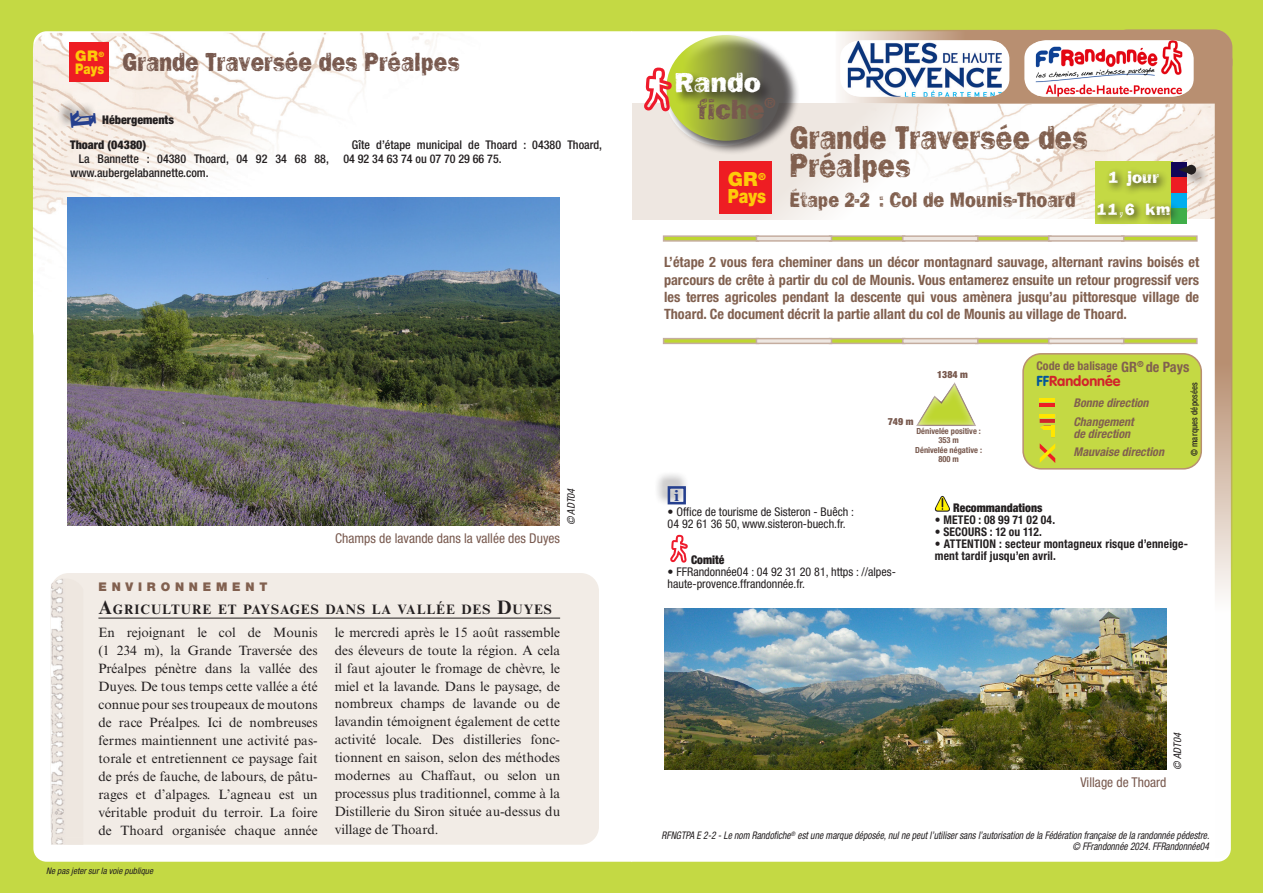
<style>
.page{position:relative;width:1263px;height:893px;background:#fff}
.page>*{position:absolute;margin:0;border:0;box-sizing:border-box;transform-origin:0 0}
.t1{font:34.2px/28.5px "Frankie OTF";color:#81604f;scale:.83 1}
.t2{font:28.5px/27.5px "Frankie OTF";color:#fff}
.t3{font:27px "Frankie OTF";color:#78594e;scale:.83 1}
.t4{font:21.6px "Frankie OTF";color:#81604f;scale:.83 1}
.t5{font:900 19.65px/17.1px "Helvetica Neue LT Std";color:#feca0a}
.t6{font:16.8px/32px "Frankie OTF";color:#fff;text-align:center}
.t7{font:900 14.7px/12.9px "Helvetica Neue LT Std";letter-spacing:.01em;color:#feca0a}
.t8{font:700 14.4px "Georgia";color:#253f8e}
.t9{font:700 condensed 14.25px/17.2px "Helvetica Neue LT Std";color:#81604f;text-align:justify}
.t10{font:700 14.25px "VAG Rounded Std";color:#d1232a}
.t11{font:700 13.65px "Times New Roman MT Std";letter-spacing:.07em;color:#231f20}
.t12{font:13.5px/18px "Times New Roman MT Std";color:#231f20;text-align:justify}
.t13{font:condensed 13.5px "Helvetica Neue LT Std";color:#78594e}
.t14{font:condensed 12px/12px "Helvetica Neue LT Std";color:#231f20}
.t15{font:500 condensed 12px/14.2px "Helvetica Neue LT Std";color:#231f20}
.t16{font:700 condensed 12px/12px "Helvetica Neue LT Std";letter-spacing:.015em;color:#231f20;scale:.96 1}
.t17{font:italic 700 condensed 12px/19.5px "Helvetica Neue LT Std";color:#81604f}
.t18{font:900 condensed 12px/24.9px "Helvetica Neue LT Std";color:#231f20}
.t19{font:700 condensed 12px "Helvetica Neue LT Std";color:#81604f}
.t20{font:900 12px "Helvetica Neue LT Std";letter-spacing:.4em;color:#81604f}
.t21{font:italic condensed 10.5px/10.5px "Helvetica Neue LT Std";color:#231f20;text-align:right;scale:.9 1}
.t22{font:italic condensed 10.5px "Helvetica Neue LT Std";color:#231f20}
.t23{font:900 condensed 9.9px "Helvetica Neue LT Std";color:#78594e}
.t24{font:italic condensed 9px "Helvetica Neue LT Std";color:#231f20}
.t25{font:500 condensed 9px "Helvetica Neue LT Std";letter-spacing:.02em;color:#231f20;scale:.96 1}
.t26{font:700 condensed 8.4px/9.6px "Helvetica Neue LT Std";color:#78594e;text-align:center}
.s1{font-size:19.5px}
.s2{color:#78594e}
.s3{font-size:14.25px}
.s4{color:#01569b}
.s5{font-weight:500}
</style>
<div class="page">
<div style="left:0;top:0;width:631px;height:893px;background:#c4d944"></div>
<div style="left:631px;top:0;width:632px;height:893px;background:#c4d944"></div>
<div style="left:632px;top:31px;width:594px;height:831px;background:#fff"></div>
<div style="left:33px;top:31px;width:599px;height:831px;background:#fff"></div>
<div style="left:632px;top:103px;width:388px;height:117px;background:#eee7e1"></div>
<div style="left:664px;top:33px;width:136px;height:122px;background:#231f20;opacity:.75"></div>
<svg style="left:666px;top:35px;width:120px;height:106px;background:#8d964c"></svg>
<div style="left:674px;top:71px;width:100px;height:35px;background:#231f20;opacity:.75"></div>
<svg style="left:643px;top:68px;width:29px;height:43px"></svg>
<img style="left:33px;top:33px;width:510px;height:310px">
<div style="left:55px;top:98px;width:42px;height:32px;background:#231f20;opacity:.5"></div>
<svg style="left:663px;top:235px;width:93px;height:7px"></svg>
<svg style="left:832px;top:235px;width:4px;height:7px"></svg>
<svg style="left:756px;top:235px;width:76px;height:7px"></svg>
<svg style="left:663px;top:338px;width:93px;height:6px"></svg>
<svg style="left:832px;top:338px;width:4px;height:6px"></svg>
<svg style="left:756px;top:338px;width:76px;height:6px"></svg>
<div style="left:654px;top:471px;width:35px;height:35px;background:#231f20;opacity:.6"></div>
<div style="left:668px;top:486px;width:18px;height:18px;border:3px solid #253f8e"></div>
<svg style="left:670px;top:535px;width:18px;height:28px"></svg>
<div style="left:720px;top:161px;width:52px;height:52px;background:#ee1d23"></div>
<svg style="left:836px;top:30px;width:396px;height:829px;background:#ececd7"></svg>
<img style="left:848px;top:40px;width:154px;height:57px">
<img style="left:664px;top:608px;width:502px;height:162px">
<div style="left:69px;top:43px;width:39px;height:39px;background:#ee1d23"></div>
<div style="left:51px;top:573px;width:548px;height:272px;background:#f2ece6;border-radius:18px"></div>
<hr style="left:98px;top:618px;width:462px;height:1px;background:#231f20">
<img style="left:51px;top:579px;width:14px;height:266px">
<img style="left:67px;top:197px;width:493px;height:328px">
<svg style="left:70px;top:109px;width:26px;height:19px"></svg>
<p class="t7" style="left:75px;top:49px;width:31px">GR<sup>®<br></sup>Pays</p>
<h3 class="t3" style="left:122px;top:46px;width:408px">Grande Traversée des Préalpes</h3>
<p class="t18" style="left:70px;top:107px;width:105px;text-indent:32px">Hébergements<br>Thoard (04380)</p>
<p class="t15" style="left:70px;top:151px;width:260px;text-indent:9px">La Bannette : 04380 Thoard, 04 92 34 68 88, www.aubergelabannette.com.</p>
<p class="t15" style="left:343px;top:137px;width:260px;text-indent:9px">Gîte d’étape municipal de Thoard : 04380 Thoard,<br>04 92 34 63 74 ou 07 70 29 66 75.</p>
<p class="t22" style="left:565px;top:525px;width:39px;rotate:-90deg">© ADT04</p>
<p class="t13" style="left:335px;top:530px;width:226px">Champs de lavande dans la vallée des Duyes</p>
<p class="t20" style="left:98px;top:580px;width:170px">ENVIRONNEMENT</p>
<p class="t11" style="left:98px;top:601px;width:455px"><span class="s1">A</span>GRICULTURE ET PAYSAGES DANS LA VALLÉE DES <span class="s1">D</span>UYES</p>
<p class="t12" style="left:98px;top:623px;width:221px">En rejoignant le col de Mounis (1 234 m), la Grande Traversée des Préalpes pénètre dans la vallée des Duyes. De tous temps cette vallée a été connue pour ses troupeaux de moutons de race Préalpes. Ici de nombreuses fermes maintiennent une activité pas&shy;torale et entretiennent ce paysage fait de prés de fauche, de labours, de pâtu&shy;rages et d’alpages. L’agneau est un véritable produit du terroir. La foire de Thoard organisée chaque année</p>
<p class="t12" style="left:335px;top:623px;width:227px">le mercredi après le 15 août rassemble des éleveurs de toute la région. A cela il faut ajouter le fromage de chèvre, le miel et la lavande. Dans le paysage, de nombreux champs de lavande ou de lavandin témoignent également de cette activité locale. Des distilleries fonc&shy;tionnent en saison, selon des méthodes modernes au Chaffaut, ou selon un processus plus traditionnel, comme à la Distillerie du Siron située au-dessus du village de Thoard.</p>
<p class="t24" style="left:46px;top:865px;width:108px">Ne pas jeter sur la voie publique</p>
<h2 class="t2" style="left:698px;top:68px;width:79px;text-indent:-23px">Rando <span class="s2">fiche</span><sup>®</sup></h2>
<h3 class="t5" style="left:728px;top:170px;width:40px">GR<sup>®<br></sup>Pays</h3>
<h1 class="t1" style="left:789px;top:122px;width:360px">Grande Traversée des<br>Préalpes</h1>
<h3 class="t4" style="left:789px;top:187px;width:346px">Étape 2-2 : Col de Mounis-Thoard</h3>
<p class="t6" style="left:1097px;top:161px;width:76px">1 jour<br>11,6 km</p>
<p class="t9" style="left:664px;top:254px;width:537px">L’étape 2 vous fera cheminer dans un décor montagnard sauvage, alternant ravins boisés et parcours de crête à partir du col de Mounis. Vous entamerez ensuite un retour progressif vers les terres agricoles pendant la descente qui vous amènera jusqu’au pittoresque village de Thoard. Ce document décrit la partie allant du col de Mounis au village de Thoard.</p>
<p class="t8" style="left:674px;top:487px;width:7px">i</p>
<p class="t23" style="left:888px;top:415px;width:27px">749 m</p>
<p class="t23" style="left:937px;top:369px;width:32px">1384 m</p>
<p class="t26" style="left:915px;top:426px;width:68px">Dénivelée positive :<br>353 m<br>Dénivelée négative :<br>800 m</p>
<p class="t19" style="left:1036px;top:359px;width:154px">Code de balisage <span class="s3">GR</span><sup>®</sup> <span class="s3">de Pays</span></p>
<p class="t10" style="left:1036px;top:373px;width:86px"><span class="s4">FF</span>Randonnée</p>
<p class="t17" style="left:1073px;top:393px;width:77px">Bonne direction<br>Changement</p>
<p class="t17" style="left:1073px;top:425px;width:92px;line-height:18px">de direction<br>Mauvaise direction</p>
<p class="t25" style="left:1189px;top:456px;width:79px;rotate:-90deg">© marques déposées</p>
<p class="t14" style="left:668px;top:506px;width:188px">• Office de tourisme de Sisteron - Buêch :<br>04 92 61 36 50, www.sisteron-buech.fr.</p>
<p class="t18" style="left:691px;top:547px;width:35px">Comité</p>
<p class="t14" style="left:668px;top:566px;width:230px">• FFRandonnée04 : 04 92 31 20 81, https : //alpes&shy;haute-provence.ffrandonnée.fr.</p>
<p class="t18" style="left:953px;top:495px;width:91px">Recommandations</p>
<p class="t16" style="left:935px;top:513px;width:127px"><span class="s5">•</span> METEO : 08 99 71 02 04.</p>
<p class="t16" style="left:935px;top:525px;width:113px"><span class="s5">•</span> SECOURS : 12 ou 112.</p>
<p class="t16" style="left:935px;top:537px;width:265px"><span class="s5">•</span> ATTENTION : secteur montagneux risque d’enneige&shy;ment tardif jusqu’en avril.</p>
<p class="t13" style="left:1080px;top:774px;width:87px">Village de Thoard</p>
<p class="t22" style="left:1171px;top:770px;width:39px;rotate:-90deg">© ADT04</p>
<p class="t21" style="left:662px;top:831px;width:610px">RFNGTPA E 2-2 - Le nom Randofiche<sup>®</sup> est une marque déposée, nul ne peut l’utiliser sans l’autorisation de la Fédération française de la randonnée pédestre. © FFrandonnée 2024. FFRandonnée04</p>
</div>
